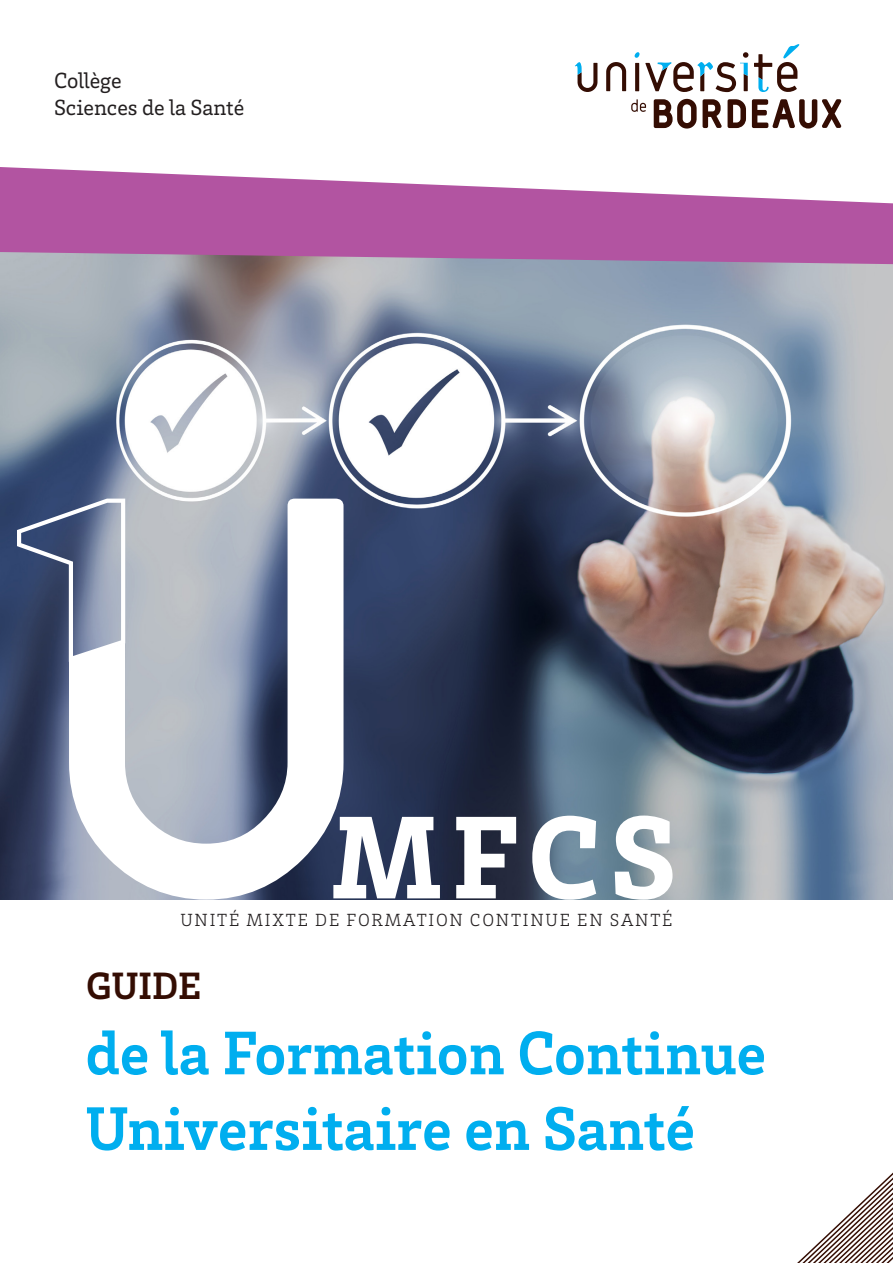
<style>
.page{position:relative;width:893px;height:1263px;background:#fff}
.page>*{position:absolute;margin:0;border:0;box-sizing:border-box;transform-origin:0 0}
.t1{font:900 120.6px "Brix Slab";color:#fff}
.Titre_première{font:700 63px/75.6px "Brix Slab";color:#00aeef}
.Titre_première-2{font:700 39px "Brix Slab";color:#340d03}
.Haut_de_page{font:22.5px "Brix Slab";color:#231f20}
.Haut_de_page-2{font:300 18px "Brix Slab";letter-spacing:.1em;color:#231f20}
</style>
<div class="page">
<img style="left:0;top:264px;width:893px;height:636px">
<svg style="left:69px;top:499px;width:274px;height:401px"></svg>
<svg style="left:17px;top:499px;width:108px;height:163px;background:#6b7894"></svg>
<svg style="left:606px;top:62px;width:20px;height:29px"></svg>
<svg style="left:635px;top:63px;width:4px;height:28px"></svg>
<svg style="left:635px;top:52px;width:4px;height:6px"></svg>
<svg style="left:754px;top:44px;width:45px;height:48px"></svg>
<svg style="left:575px;top:62px;width:22px;height:30px"></svg>
<svg style="left:645px;top:52px;width:103px;height:40px"></svg>
<svg style="left:654px;top:99px;width:43px;height:30px"></svg>
<svg style="left:728px;top:99px;width:18px;height:29px"></svg>
<svg style="left:752px;top:99px;width:89px;height:30px"></svg>
<svg style="left:703px;top:99px;width:19px;height:29px"></svg>
<svg style="left:631px;top:99px;width:15px;height:13px"></svg>
<svg style="left:797px;top:1172px;width:96px;height:91px"></svg>
<svg style="left:0;top:167px;width:893px;height:97px;fill:#b254a1"></svg>
<p class="Haut_de_page" style="left:54px;top:65px;width:69px">Collège</p>
<p class="Haut_de_page" style="left:54px;top:92px;width:192px">Sciences de la Santé</p>
<p class="t1" style="left:331px;top:778px;width:347px">MFCS</p>
<p class="Haut_de_page-2" style="left:180px;top:908px;width:494px">UNITÉ MIXTE DE FORMATION CONTINUE EN SANTÉ</p>
<p class="Titre_première-2" style="left:86px;top:960px;width:117px">GUIDE</p>
<p class="Titre_première" style="left:86px;top:1012px;width:682px">de la Formation Continue<br>Universitaire en Santé</p>
</div>
